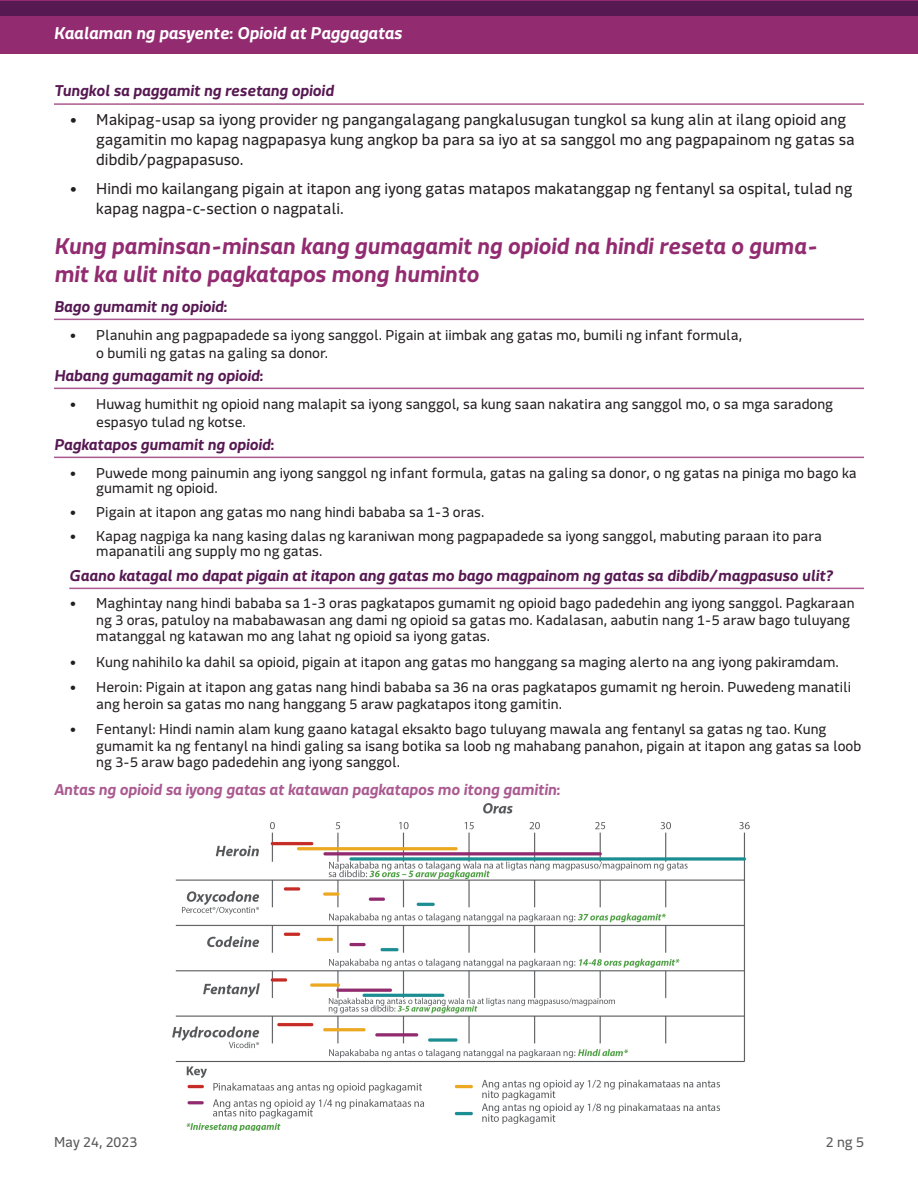
<style>
.page{position:relative;width:918px;height:1188px;background:#fff}
.page>*{position:absolute;margin:0;border:0;box-sizing:border-box;transform-origin:0 0}
.t1{font:italic 700 24px/28.8px "Macho Modular";color:#922b70}
.t2{font:italic 700 18px "Macho Modular";color:#fff}
.t3{font:16.5px/19.8px "Macho Modular";color:#231f20}
.t4{font:italic 700 16.5px "Macho Modular";color:#571952}
.t5{font:italic 700 16.5px "Macho Modular";color:#aa5a90}
.t6{font:15px/16.5px "Macho Modular";color:#231f20}
.t7{font:15px "Macho Modular";color:#57585a}
</style>
<div class="page">
<img style="left:172px;top:803px;width:578px;height:328px">
<div style="left:0;top:1px;width:918px;height:53px;background:#922b70"></div>
<div style="left:0;top:1px;width:918px;height:15px;background:#571952"></div>
<hr style="left:54px;top:103px;width:810px;height:2px;background:#aa5a90">
<hr style="left:54px;top:319px;width:810px;height:1px;background:#aa5a90">
<hr style="left:54px;top:388px;width:810px;height:1px;background:#aa5a90">
<hr style="left:54px;top:457px;width:810px;height:1px;background:#aa5a90">
<hr style="left:69px;top:588px;width:795px;height:1px;background:#aa5a90">
<p class="t2" style="left:54px;top:23px;width:350px">Kaalaman ng pasyente: Opioid at Paggagatas</p>
<p class="t4" style="left:54px;top:81px;width:281px">Tungkol sa paggamit ng resetang opioid</p>
<p class="t3" style="left:96px;top:110px;width:760px;text-indent:-27px">• Makipag-usap sa iyong provider ng pangangalagang pangkalusugan tungkol sa kung alin at ilang opioid ang gagamitin mo kapag nagpapasya kung angkop ba para sa iyo at sa sanggol mo ang pagpapainom ng gatas sa dibdib/pagpapasuso.</p>
<p class="t3" style="left:96px;top:178px;width:758px;text-indent:-27px">• Hindi mo kailangang pigain at itapon ang iyong gatas matapos makatanggap ng fentanyl sa ospital, tulad ng kapag nagpa-c-section o nagpatali.</p>
<p class="t1" style="left:54px;top:231px;width:765px">Kung paminsan-minsan kang gumagamit ng opioid na hindi reseta o guma&shy;mit ka ulit nito pagkatapos mong huminto</p>
<p class="t4" style="left:54px;top:296px;width:175px">Bago gumamit ng opioid:</p>
<p class="t6" style="left:96px;top:325px;width:647px;line-height:18px;text-indent:-27px">• Planuhin ang pagpapadede sa iyong sanggol. Pigain at iimbak ang gatas mo, bumili ng infant formula, o bumili ng gatas na galing sa donor.</p>
<p class="t6" style="left:96px;top:394px;width:738px;line-height:18px;text-indent:-27px">• Huwag humithit ng opioid nang malapit sa iyong sanggol, sa kung saan nakatira ang sanggol mo, o sa mga saradong espasyo tulad ng kotse.</p>
<p class="t6" style="left:96px;top:465px;width:762px;line-height:15px;text-indent:-27px">• Puwede mong painumin ang iyong sanggol ng infant formula, gatas na galing sa donor, o ng gatas na piniga mo bago ka gumamit ng opioid.</p>
<p class="t6" style="left:69px;top:503px;width:417px">• Pigain at itapon ang gatas mo nang hindi bababa sa 1-3 oras.</p>
<p class="t6" style="left:96px;top:528px;width:727px;line-height:15px;text-indent:-27px">• Kapag nagpiga ka nang kasing dalas ng karaniwan mong pagpapadede sa iyong sanggol, mabuting paraan ito para mapanatili ang supply mo ng gatas.</p>
<p class="t6" style="left:96px;top:595px;width:760px;text-indent:-27px">• Maghintay nang hindi bababa sa 1-3 oras pagkatapos gumamit ng opioid bago padedehin ang iyong sanggol. Pagkaraan ng 3 oras, patuloy na mababawasan ang dami ng opioid sa gatas mo. Kadalasan, aabutin nang 1-5 araw bago tuluyang matanggal ng katawan mo ang lahat ng opioid sa iyong gatas.</p>
<p class="t6" style="left:69px;top:653px;width:771px">• Kung nahihilo ka dahil sa opioid, pigain at itapon ang gatas mo hanggang sa maging alerto na ang iyong pakiramdam.</p>
<p class="t6" style="left:96px;top:679px;width:756px;text-indent:-27px">• Heroin: Pigain at itapon ang gatas nang hindi bababa sa 36 na oras pagkatapos gumamit ng heroin. Puwedeng manatili ang heroin sa gatas mo nang hanggang 5 araw pagkatapos itong gamitin.</p>
<p class="t6" style="left:96px;top:721px;width:767px;text-indent:-27px">• Fentanyl: Hindi namin alam kung gaano katagal eksakto bago tuluyang mawala ang fentanyl sa gatas ng tao. Kung gumamit ka ng fentanyl na hindi galing sa isang botika sa loob ng mahabang panahon, pigain at itapon ang gatas sa loob ng 3-5 araw bago padedehin ang iyong sanggol.</p>
<p class="t4" style="left:54px;top:365px;width:211px">Habang gumagamit ng opioid:</p>
<p class="t4" style="left:54px;top:434px;width:222px">Pagkatapos gumamit ng opioid:</p>
<p class="t4" style="left:69px;top:565px;width:765px">Gaano katagal mo dapat pigain at itapon ang gatas mo bago magpainom ng gatas sa dibdib/magpasuso ulit?</p>
<p class="t5" style="left:54px;top:779px;width:508px">Antas ng opioid sa iyong gatas at katawan pagkatapos mo itong gamitin:</p>
<p class="t7" style="left:54px;top:1133px;width:85px">May 24, 2023</p>
<p class="t7" style="left:826px;top:1133px;width:40px">2 ng 5</p>
</div>
